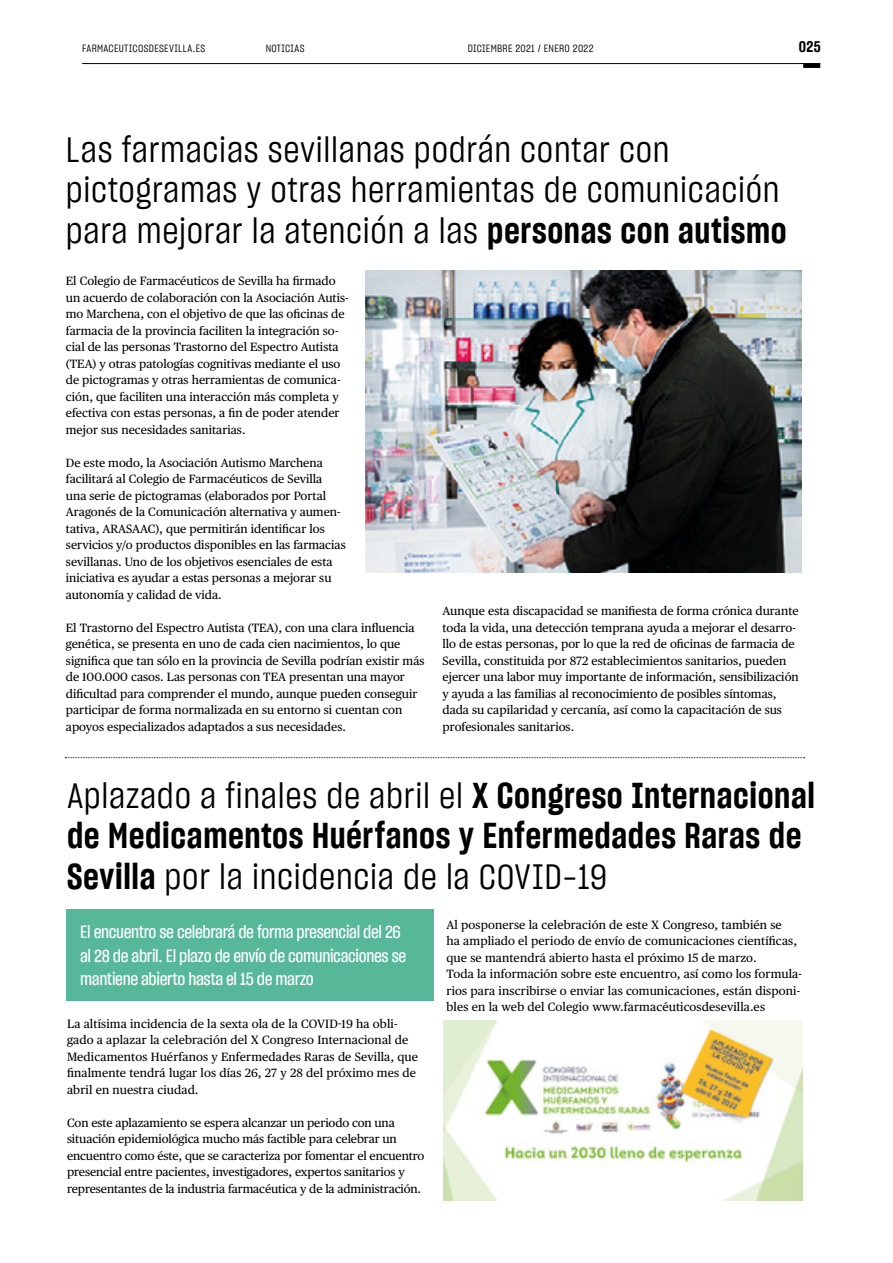
<style>
.page{position:relative;width:893px;height:1263px;background:#fff}
.page>*{position:absolute;margin:0;border:0;box-sizing:border-box;transform-origin:0 0}
.t1{font:35.1px/40.7px "Sharp Grotesk Book 15";letter-spacing:.02em;color:#000}
.t2{font:35.1px "Sharp Grotesk Sm Bold 15";letter-spacing:.02em;color:#000}
.t3{font:17.25px/23.7px "Sharp Grotesk Medium 15";letter-spacing:-.02em;color:#fff}
.t4{font:15px "Sharp Grotesk Sm Bold 15";color:#000}
.t5{font:12px/16.5px "Publico Text";color:#000}
.t6{font:10.5px "Sharp Grotesk Book 15";letter-spacing:.03em;color:#000}
.s1{font-family:"Sharp Grotesk Sm Bold 15"}
</style>
<div class="page">
<hr style="left:82px;top:63px;width:738px;height:1px;background:#000">
<div style="left:803px;top:63px;width:17px;height:5px;background:#000"></div>
<img style="left:366px;top:270px;width:435px;height:302px">
<svg style="left:65px;top:757px;width:740px;height:1px"></svg>
<div style="left:66px;top:909px;width:368px;height:91px;background:#57b799"></div>
<img style="left:444px;top:1021px;width:358px;height:179px">
<p class="t6" style="left:82px;top:41px;width:125px">FARMACEUTICOSDESEVILLA.ES</p>
<p class="t6" style="left:266px;top:41px;width:40px">NOTICIAS</p>
<p class="t6" style="left:468px;top:41px;width:127px">DICIEMBRE 2021 / ENERO 2022</p>
<p class="t4" style="left:799px;top:36px;width:23px">025</p>
<h1 class="t1" style="left:66px;top:127px;width:722px">Las farmacias sevillanas podrán contar con pictogramas y otras herramientas de comunicación para mejorar la atención a las <span class="s1">personas con autismo</span></h1>
<p class="t5" style="left:66px;top:272px;width:284px">El Colegio de Farmacéuticos de Sevilla ha firmado un acuerdo de colaboración con la Asociación Autis&shy;mo Marchena, con el objetivo de que las oficinas de farmacia de la provincia faciliten la integración so&shy;cial de las personas Trastorno del Espectro Autista (TEA) y otras patologías cognitivas mediante el uso de pictogramas y otras herramientas de comunica&shy;ción, que faciliten una interacción más completa y efectiva con estas personas, a fin de poder atender mejor sus necesidades sanitarias.</p>
<p class="t5" style="left:66px;top:453px;width:281px">De este modo, la Asociación Autismo Marchena facilitará al Colegio de Farmacéuticos de Sevilla una serie de pictogramas (elaborados por Portal Aragonés de la Comunicación alternativa y aumen&shy;tativa, ARASAAC), que permitirán identificar los servicios y/o productos disponibles en las farmacias sevillanas. Uno de los objetivos esenciales de esta iniciativa es ayudar a estas personas a mejorar su autonomía y calidad de vida.</p>
<p class="t5" style="left:66px;top:618px;width:360px">El Trastorno del Espectro Autista (TEA), con una clara influencia genética, se presenta en uno de cada cien nacimientos, lo que significa que tan sólo en la provincia de Sevilla podrían existir más de 100.000 casos. Las personas con TEA presentan una mayor dificultad para comprender el mundo, aunque pueden conseguir participar de forma normalizada en su entorno si cuentan con apoyos especializados adaptados a sus necesidades.</p>
<p class="t5" style="left:443px;top:602px;width:358px">Aunque esta discapacidad se manifiesta de forma crónica durante toda la vida, una detección temprana ayuda a mejorar el desarro&shy;llo de estas personas, por lo que la red de oficinas de farmacia de Sevilla, constituida por 872 establecimientos sanitarios, pueden ejercer una labor muy importante de información, sensibilización y ayuda a las familias al reconocimiento de posibles síntomas, dada su capilaridad y cercanía, así como la capacitación de sus profesionales sanitarios.</p>
<h1 class="t1" style="left:67px;top:773px;width:749px">Aplazado a finales de abril el <span class="s1">X Congreso Internacional</span></h1>
<h1 class="t2" style="left:67px;top:811px;width:736px">de Medicamentos Huérfanos y Enfermedades Raras de</h1>
<h1 class="t1" style="left:67px;top:855px;width:542px"><span class="s1">Sevilla</span> por la incidencia de la COVID-19</h1>
<h2 class="t3" style="left:80px;top:919px;width:328px">El encuentro se celebrará de forma presencial del 26 al 28 de abril. El plazo de envío de comunicaciones se mantiene abierto hasta el 15 de marzo</h2>
<p class="t5" style="left:446px;top:915px;width:357px">Al posponerse la celebración de este X Congreso, también se<br>ha ampliado el periodo de envío de comunicaciones científicas, que se mantendrá abierto hasta el próximo 15 de marzo.<br>Toda la información sobre este encuentro, así como los formula&shy;rios para inscribirse o enviar las comunicaciones, están disponi&shy;bles en la web del Colegio www.farmacéuticosdesevilla.es</p>
<p class="t5" style="left:67px;top:1014px;width:353px">La altísima incidencia de la sexta ola de la COVID-19 ha obli&shy;gado a aplazar la celebración del X Congreso Internacional de Medicamentos Huérfanos y Enfermedades Raras de Sevilla, que finalmente tendrá lugar los días 26, 27 y 28 del próximo mes de abril en nuestra ciudad.</p>
<p class="t5" style="left:67px;top:1113px;width:359px">Con este aplazamiento se espera alcanzar un periodo con una situación epidemiológica mucho más factible para celebrar un encuentro como éste, que se caracteriza por fomentar el encuentro presencial entre pacientes, investigadores, expertos sanitarios y representantes de la industria farmacéutica y de la administración.</p>
</div>
